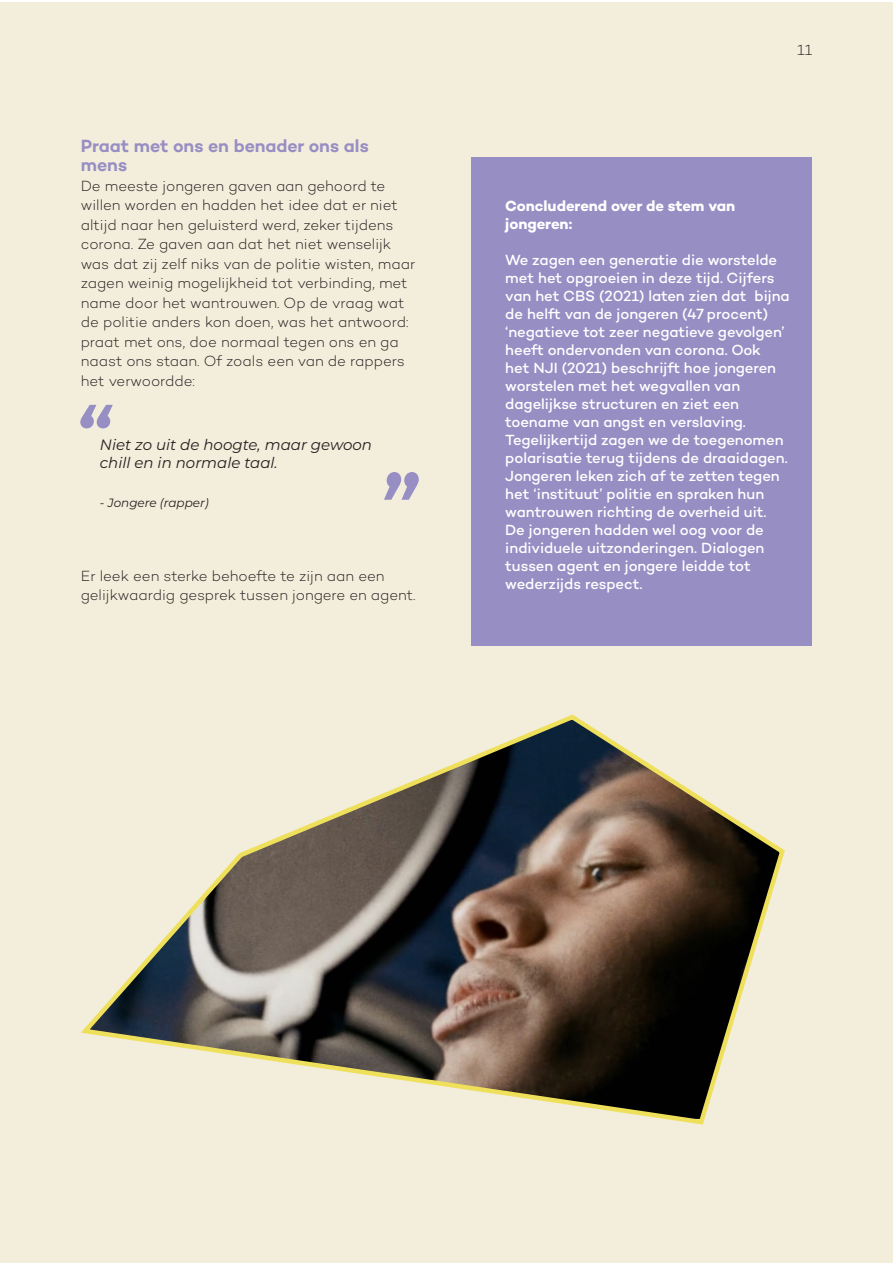
<style>
.page{position:relative;width:893px;height:1263px;background:#fff}
.page>*{position:absolute;margin:0;border:0;box-sizing:border-box;transform-origin:0 0}
.t1{font:600 18px/19.5px "Campton";letter-spacing:-.005em;color:#978ec4}
.t2{font:500 15px/18px "Campton";letter-spacing:-.005em;color:#fff}
.t3{font:300 15px/19.5px "Campton";letter-spacing:-.005em;color:#231f20}
.t4{font:italic 15px/18px "Montserrat";color:#231f20}
.t5{font:700 15px/18px "Campton";letter-spacing:-.01em;color:#fff}
.t6{font:italic 12px "Montserrat";color:#231f20}
</style>
<div class="page">
<div style="left:0;top:2px;width:893px;height:1261px;background:#f3eddb"></div>
<svg style="left:81px;top:714px;width:704px;height:411px"></svg>
<div style="left:471px;top:157px;width:341px;height:489px;background:#978ec4"></div>
<svg style="left:80px;top:405px;width:33px;height:23px"></svg>
<svg style="left:384px;top:472px;width:35px;height:28px"></svg>
<p class="t1" style="left:81px;top:136px;width:289px">Praat met ons en benader ons als mens</p>
<p class="t3" style="left:81px;top:176px;width:336px">De meeste jongeren gaven aan gehoord te willen worden en hadden het idee dat er niet altijd naar hen geluisterd werd, zeker tijdens corona. Ze gaven aan dat het niet wenselijk was dat zij zelf niks van de politie wisten, maar zagen weinig mogelijkheid tot verbinding, met name door het wantrouwen. Op de vraag wat de politie anders kon doen, was het antwoord: praat met ons, doe normaal tegen ons en ga naast ons staan. Of zoals een van de rappers het verwoordde:</p>
<p class="t4" style="left:100px;top:435px;width:274px">Niet zo uit de hoogte, maar gewoon chill en in normale taal.</p>
<p class="t6" style="left:100px;top:495px;width:110px">- Jongere (rapper)</p>
<p class="t3" style="left:81px;top:566px;width:336px">Er leek een sterke behoefte te zijn aan een gelijkwaardig gesprek tussen jongere en agent.</p>
<p class="t3" style="left:797px;top:40px;width:17px">11</p>
<p class="t5" style="left:505px;top:197px;width:231px">Concluderend over de stem van jongeren:</p>
<p class="t2" style="left:505px;top:251px;width:286px">We zagen een generatie die worstelde met het opgroeien in deze tijd. Cijfers van het CBS (2021) laten zien dat bijna de helft van de jongeren (47 procent) ‘negatieve tot zeer negatieve gevolgen’ heeft ondervonden van corona. Ook<br>het NJI (2021) beschrijft hoe jongeren worstelen met het wegvallen van dagelijkse structuren en ziet een toename van angst en verslaving.<br>Tegelijkertijd zagen we de toegenomen polarisatie terug tijdens de draaidagen.<br>Jongeren leken zich af te zetten tegen het ‘instituut’ politie en spraken hun wantrouwen richting de overheid uit.<br>De jongeren hadden wel oog voor de individuele uitzonderingen. Dialogen tussen agent en jongere leidde tot wederzijds respect.</p>
</div>
